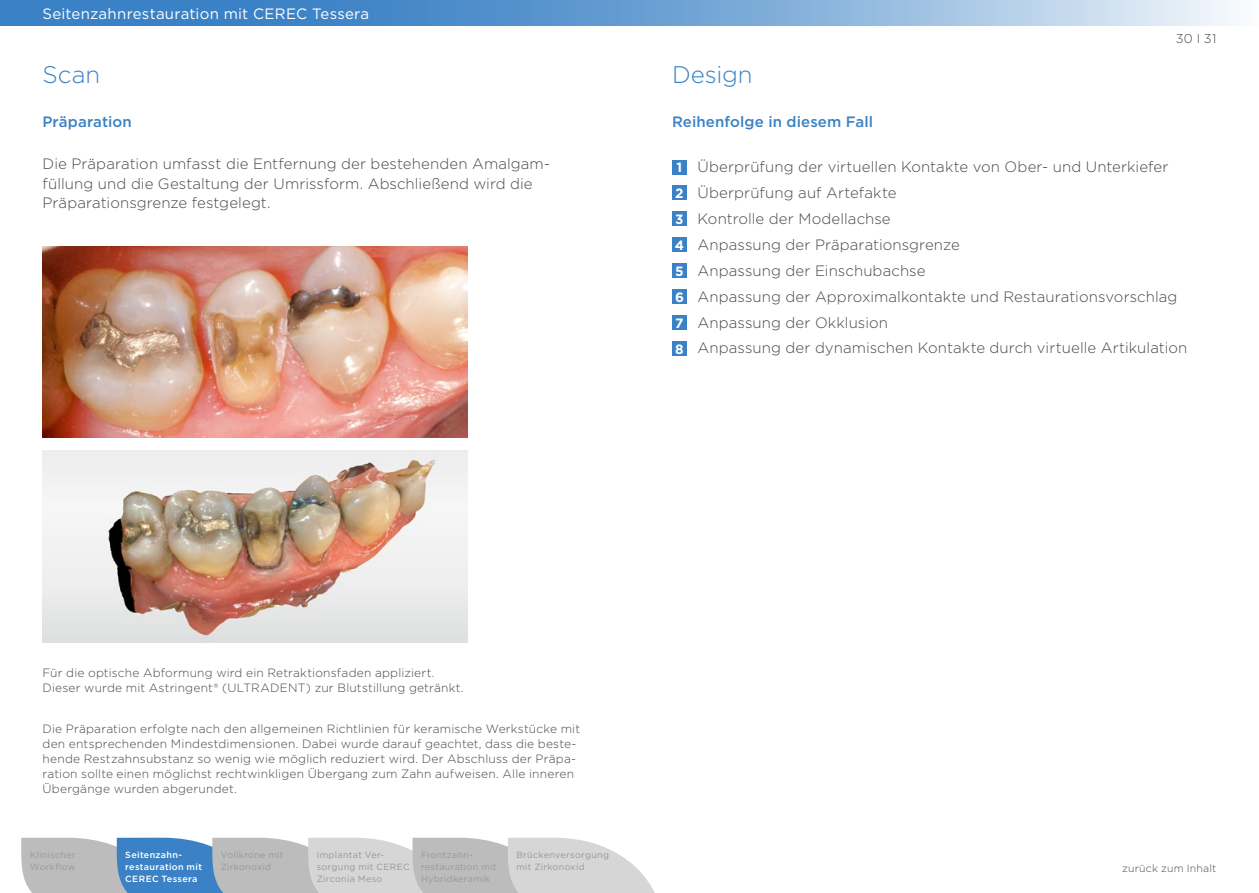
<style>
.page{position:relative;width:1259px;height:893px;background:#fff}
.page>*{position:absolute;margin:0;border:0;box-sizing:border-box;transform-origin:0 0}
.t1{font:300 24px "Gotham";letter-spacing:-.005em;color:#3a81c5}
.t2{font:300 15px/26px "Gotham";letter-spacing:.005em;color:#484848}
.t3{font:15px "Gotham";letter-spacing:.015em;color:#fff}
.t4{font:500 15px "Gotham";letter-spacing:.005em;color:#3a81c5}
.t5{font:300 12.75px "Gotham";color:#484848}
.t6{font:300 12px/15px "Gotham";letter-spacing:.015em;color:#484848}
.t7{font:300 10.5px "Gotham";letter-spacing:.02em;color:#484848}
.t8{font:9px/12px "Gotham";letter-spacing:.035em;color:#989898}
.t9{font:500 9px/12px "Gotham";letter-spacing:.035em;color:#fff}
.s1{font-weight:700;font-size:13.5px;color:#fff}
</style>
<div class="page">
<svg style="left:0;top:0;width:1235px;height:26px;background:#74a6d6"></svg>
<img style="left:43px;top:247px;width:425px;height:191px">
<img style="left:43px;top:451px;width:425px;height:191px">
<svg style="left:21px;top:838px;width:634px;height:55px;background:#b6c0ca"></svg>
<div style="left:672px;top:160px;width:15px;height:14px;background:#3a81c5"></div>
<div style="left:672px;top:185px;width:15px;height:15px;background:#3a81c5"></div>
<div style="left:672px;top:211px;width:15px;height:15px;background:#3a81c5"></div>
<div style="left:672px;top:237px;width:15px;height:15px;background:#3a81c5"></div>
<div style="left:672px;top:263px;width:15px;height:15px;background:#3a81c5"></div>
<div style="left:672px;top:289px;width:15px;height:15px;background:#3a81c5"></div>
<div style="left:672px;top:315px;width:15px;height:15px;background:#3a81c5"></div>
<div style="left:672px;top:341px;width:15px;height:15px;background:#3a81c5"></div>
<p class="t3" style="left:43px;top:4px;width:328px">Seitenzahnrestauration mit CEREC Tessera</p>
<h1 class="t1" style="left:43px;top:59px;width:59px">Scan</h1>
<p class="t4" style="left:43px;top:112px;width:91px">Präparation</p>
<p class="t2" style="left:43px;top:154px;width:509px;line-height:19.5px">Die Präparation umfasst die Entfernung der bestehenden Amalgam&shy;füllung und die Gestaltung der Umrissform. Abschließend wird die<br>Präparationsgrenze festgelegt.</p>
<h1 class="t1" style="left:672px;top:59px;width:82px">Design</h1>
<p class="t4" style="left:672px;top:112px;width:202px">Reihenfolge in diesem Fall</p>
<p class="t5" style="left:1175px;top:30px;width:42px">30 I 31</p>
<p class="t2" style="left:675px;top:154px;width:514px"><span class="s1">1</span> Überprüfung der virtuellen Kontakte von Ober- und Unterkiefer<br><span class="s1">2</span> Überprüfung auf Artefakte<br><span class="s1">3</span> Kontrolle der Modellachse<br><span class="s1">4</span> Anpassung der Präparationsgrenze<br><span class="s1">5</span> Anpassung der Einschubachse<br><span class="s1">6</span> Anpassung der Approximalkontakte und Restaurationsvorschlag <span class="s1">7</span> Anpassung der Okklusion<br><span class="s1">8</span> Anpassung der dynamischen Kontakte durch virtuelle Artikulation</p>
<p class="t6" style="left:43px;top:665px;width:423px">Für die optische Abformung wird ein Retraktionsfaden appliziert.<br>Dieser wurde mit Astringent® (ULTRADENT) zur Blutstillung getränkt.</p>
<p class="t6" style="left:43px;top:721px;width:539px">Die Präparation erfolgte nach den allgemeinen Richtlinien für keramische Werkstücke mit den entsprechenden Mindestdimensionen. Dabei wurde darauf geachtet, dass die beste&shy;hende Restzahnsubstanz so wenig wie möglich reduziert wird. Der Abschluss der Präpa&shy;ration sollte einen möglichst rechtwinkligen Übergang zum Zahn aufweisen. Alle inneren Übergänge wurden abgerundet.</p>
<p class="t8" style="left:30px;top:848px;width:48px">Klinischer<br>Workflow</p>
<p class="t9" style="left:125px;top:848px;width:78px">Seitenzahn&shy;restauration mit<br>CEREC Tessera</p>
<p class="t8" style="left:221px;top:848px;width:64px">Vollkrone mit<br>Zirkonoxid</p>
<p class="t8" style="left:317px;top:848px;width:94px">Implantat Ver&shy;sorgung mit CEREC<br>Zirconia Meso</p>
<p class="t8" style="left:421px;top:848px;width:77px">Frontzahn&shy;restauration mit<br>Hybridkeramik</p>
<p class="t8" style="left:516px;top:848px;width:94px">Brückenversorgung mit Zirkonoxid</p>
<p class="t7" style="left:1122px;top:861px;width:96px">zurück zum Inhalt</p>
</div>
